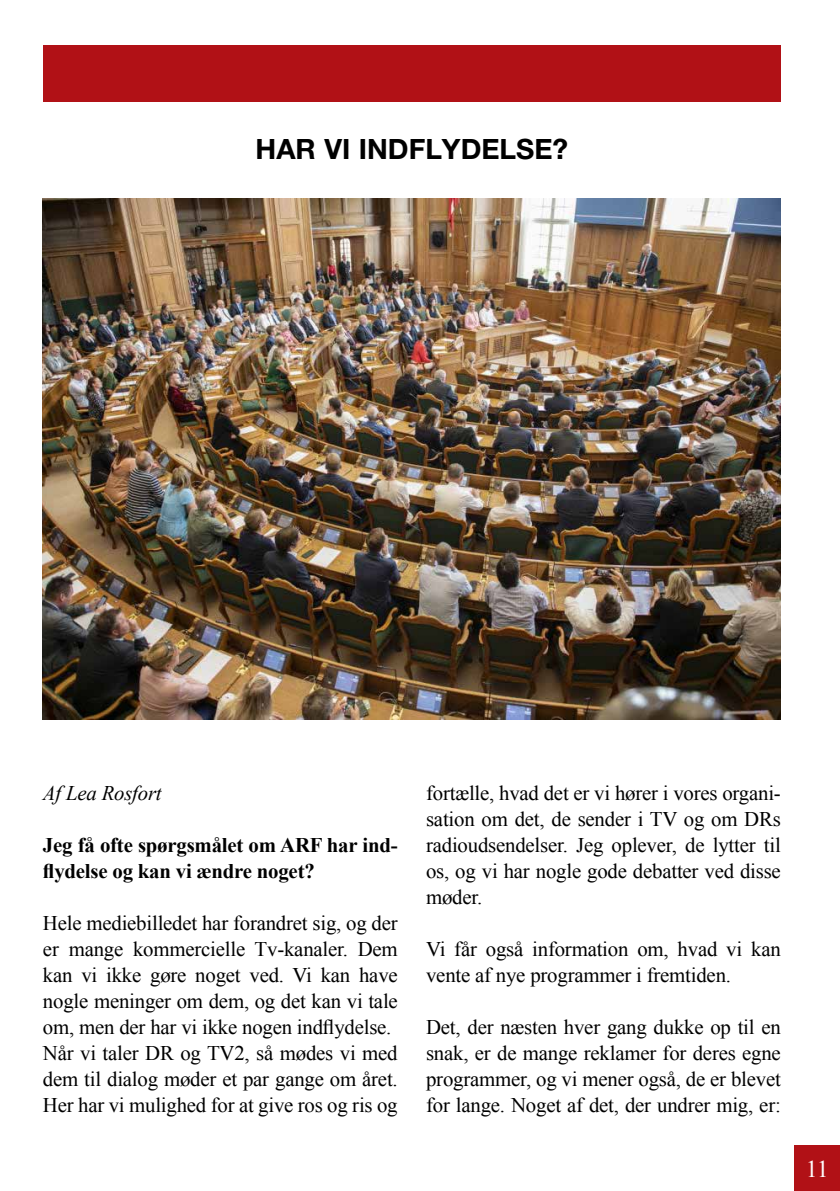
<style>
.page{position:relative;width:840px;height:1191px;background:#fff}
.page>*{position:absolute;margin:0;border:0;box-sizing:border-box;transform-origin:0 0}
.t1{font:700 28px "Helvetica Neue LT Pro";color:#000}
.t2{font:24px "Times New Roman";color:#fff}
.t3{font:20.8px/26px "Times New Roman";letter-spacing:-.01em;color:#000}
.t4{font:700 20.8px/26px "Times New Roman";letter-spacing:-.01em;color:#000}
.t5{font:italic 20.8px "Times New Roman";letter-spacing:-.01em;color:#000}
</style>
<div class="page">
<div style="left:794px;top:1145px;width:45px;height:46px;background:#b11116"></div>
<div style="left:43px;top:45px;width:737px;height:57px;background:#b11116"></div>
<img style="left:43px;top:198px;width:737px;height:521px">
<h1 class="t1" style="left:255px;top:131px;width:314px">HAR VI INDFLYDELSE?</h1>
<p class="t5" style="left:43px;top:779px;width:120px">Af Lea Rosfort</p>
<p class="t4" style="left:43px;top:832px;width:356px">Jeg få ofte spørgsmålet om ARF har ind&shy;flydelse og kan vi ændre noget?</p>
<p class="t3" style="left:43px;top:910px;width:356px">Hele mediebilledet har forandret sig, og der er mange kommercielle Tv-kanaler. Dem kan vi ikke gøre noget ved. Vi kan have nogle meninger om dem, og det kan vi tale om, men der har vi ikke nogen indflydelse.<br>Når vi taler DR og TV2, så mødes vi med dem til dialog møder et par gange om året.<br>Her har vi mulighed for at give ros og ris og</p>
<p class="t3" style="left:426px;top:780px;width:356px;text-align:justify">fortælle, hvad det er vi hører i vores organi&shy;sation om det, de sender i TV og om DRs radioudsendelser. Jeg oplever, de lytter til os, og vi har nogle gode debatter ved disse møder.</p>
<p class="t3" style="left:426px;top:936px;width:356px">Vi får også information om, hvad vi kan vente af nye programmer i fremtiden.</p>
<p class="t3" style="left:426px;top:1014px;width:356px;text-align:justify">Det, der næsten hver gang dukke op til en snak, er de mange reklamer for deres egne programmer, og vi mener også, de er blevet for lange. Noget af det, der undrer mig, er:</p>
<p class="t2" style="left:805px;top:1152px;width:25px">11</p>
</div>
